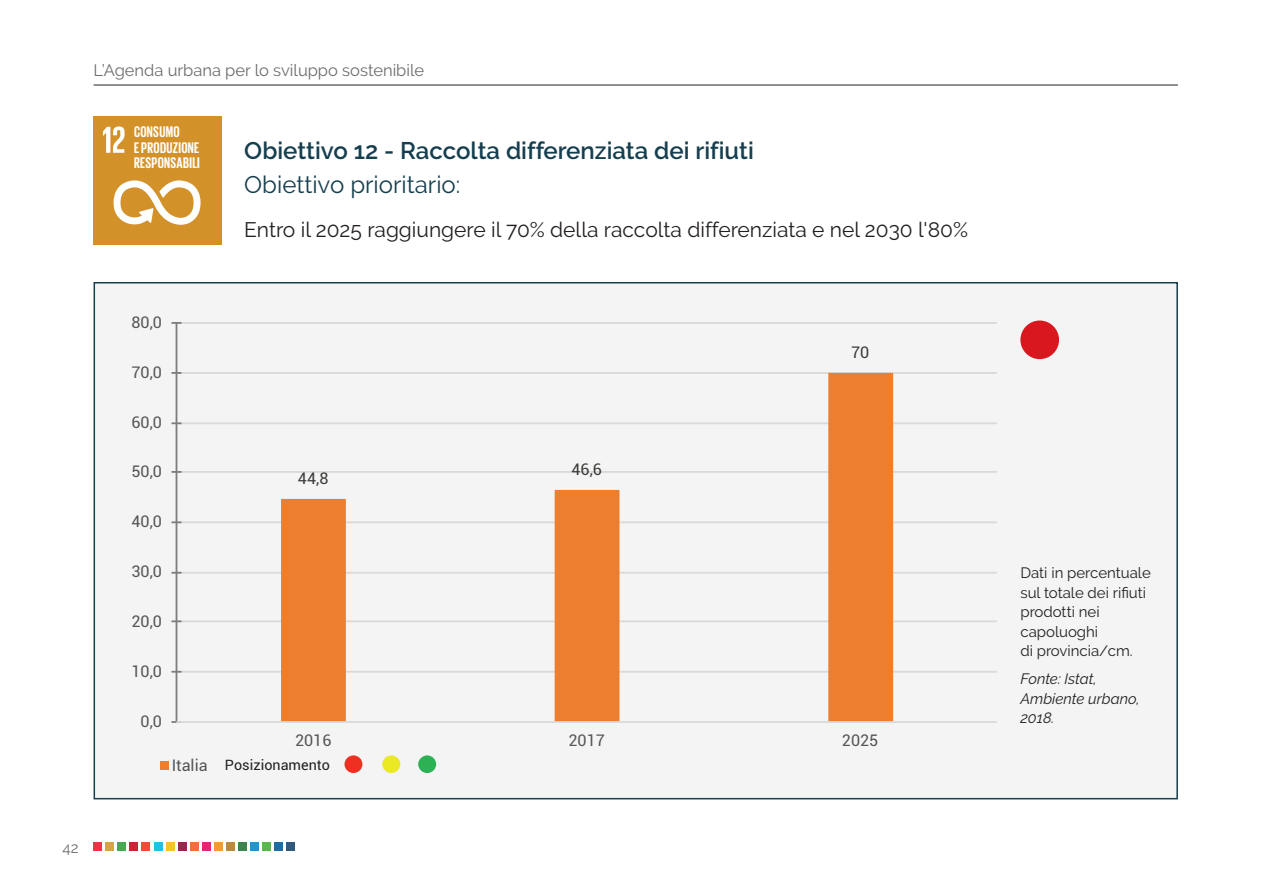
<style>
.page{position:relative;width:1263px;height:893px;background:#fff}
.page>*{position:absolute;margin:0;border:0;box-sizing:border-box;transform-origin:0 0}
.t1{font:600 24px "Raleway";color:#153e4e}
.t2{font:24px "Raleway";color:#153e4e}
.t3{font:21px "Raleway";color:#231f20}
.t4{font:16.5px "Raleway";color:#6c6d70}
.t5{font:16.2px "Roboto";color:#565655}
.t6{font:16.2px "Roboto";color:#3d3b3a}
.t7{font:700 15.75px/15.6px "Giorgio Sans";letter-spacing:.02em;color:#fdfefe}
.t8{font:15px/19.5px "Raleway";color:#231f20}
.t9{font:italic 15px/19.5px "Raleway";color:#231f20}
.t10{font:15px "Raleway";color:#6c6d70}
.t11{font:14.4px "Roboto";color:#231f20}
.s1{font-size:16.2px;color:#565655}
</style>
<div class="page">
<hr style="left:94px;top:84px;width:1084px;height:2px;background:#6c6d70">
<div style="left:94px;top:843px;width:8px;height:8px;background:#eb3445"></div>
<div style="left:106px;top:843px;width:8px;height:8px;background:#d7a345"></div>
<div style="left:118px;top:843px;width:8px;height:8px;background:#45a950"></div>
<div style="left:130px;top:843px;width:8px;height:8px;background:#c52635"></div>
<div style="left:142px;top:843px;width:8px;height:8px;background:#ef4b37"></div>
<div style="left:154px;top:843px;width:8px;height:8px;background:#22c0e5"></div>
<div style="left:166px;top:843px;width:8px;height:8px;background:#fac129"></div>
<div style="left:178px;top:843px;width:8px;height:8px;background:#9d244a"></div>
<div style="left:190px;top:843px;width:8px;height:8px;background:#f26f39"></div>
<div style="left:202px;top:843px;width:8px;height:8px;background:#e32572"></div>
<div style="left:214px;top:843px;width:9px;height:8px;background:#f89939"></div>
<div style="left:226px;top:843px;width:9px;height:8px;background:#b78a3d"></div>
<div style="left:238px;top:843px;width:9px;height:8px;background:#3e8250"></div>
<div style="left:250px;top:843px;width:9px;height:8px;background:#1e96d3"></div>
<div style="left:262px;top:843px;width:9px;height:8px;background:#58b84d"></div>
<div style="left:274px;top:843px;width:9px;height:8px;background:#1d6da2"></div>
<div style="left:286px;top:843px;width:9px;height:8px;background:#30597b"></div>
<div style="left:95px;top:283px;width:1081px;height:515px;background:#f3f4f3"></div>
<hr style="left:176px;top:671px;width:821px;height:2px;background:#d9dad8">
<hr style="left:176px;top:620px;width:821px;height:2px;background:#d9dad8">
<hr style="left:176px;top:572px;width:821px;height:2px;background:#d9dad8">
<hr style="left:176px;top:521px;width:821px;height:2px;background:#d9dad8">
<hr style="left:176px;top:471px;width:821px;height:2px;background:#d9dad8">
<hr style="left:176px;top:422px;width:821px;height:2px;background:#d9dad8">
<hr style="left:176px;top:372px;width:821px;height:2px;background:#d9dad8">
<hr style="left:176px;top:322px;width:821px;height:2px;background:#d9dad8">
<svg style="left:281px;top:373px;width:612px;height:348px"></svg>
<hr style="left:176px;top:323px;width:1px;height:399px;background:#7e7d7b">
<svg style="left:171px;top:671px;width:10px;height:2px"></svg>
<svg style="left:171px;top:620px;width:10px;height:2px"></svg>
<svg style="left:171px;top:572px;width:10px;height:2px"></svg>
<svg style="left:171px;top:521px;width:10px;height:2px"></svg>
<svg style="left:171px;top:471px;width:10px;height:2px"></svg>
<svg style="left:171px;top:422px;width:10px;height:2px"></svg>
<svg style="left:171px;top:372px;width:10px;height:2px"></svg>
<svg style="left:171px;top:322px;width:10px;height:2px"></svg>
<hr style="left:176px;top:721px;width:821px;height:2px;background:#d9dad8">
<div style="left:160px;top:761px;width:8px;height:9px;background:#ec7e2d"></div>
<div style="left:344px;top:755px;width:18px;height:18px;background:#ee3022;border-radius:50%"></div>
<div style="left:382px;top:755px;width:18px;height:18px;background:#ebe826;border-radius:50%"></div>
<div style="left:418px;top:755px;width:18px;height:18px;background:#2cb154;border-radius:50%"></div>
<div style="left:1020px;top:320px;width:39px;height:39px;background:#d8171f;border-radius:50%"></div>
<div style="left:94px;top:116px;width:128px;height:129px;background:#d39129"></div>
<svg style="left:103px;top:126px;width:22px;height:27px"></svg>
<svg style="left:114px;top:180px;width:87px;height:45px"></svg>
<p class="t4" style="left:94px;top:61px;width:332px">L’Agenda urbana per lo sviluppo sostenibile</p>
<p class="t7" style="left:134px;top:125px;width:67px">CONSUMO<br>EPRODUZIONE<br>RESPONSABILI</p>
<h1 class="t1" style="left:244px;top:137px;width:511px">Obiettivo 12 - Raccolta differenziata dei rifiuti</h1>
<h1 class="t2" style="left:244px;top:170px;width:218px">Obiettivo prioritario:</h1>
<h2 class="t3" style="left:244px;top:217px;width:725px">Entro il 2025 raggiungere il 70% della raccolta differenziata e nel 2030 l'80%</h2>
<p class="t10" style="left:63px;top:839px;width:18px">42</p>
<p class="t5" style="left:131px;top:311px;width:32px">80,0</p>
<p class="t5" style="left:131px;top:361px;width:32px">70,0</p>
<p class="t5" style="left:131px;top:410px;width:32px">60,0</p>
<p class="t5" style="left:131px;top:460px;width:32px">50,0</p>
<p class="t5" style="left:131px;top:510px;width:32px">40,0</p>
<p class="t5" style="left:131px;top:560px;width:32px">30,0</p>
<p class="t5" style="left:131px;top:610px;width:32px">20,0</p>
<p class="t5" style="left:131px;top:660px;width:32px">10,0</p>
<p class="t6" style="left:298px;top:467px;width:32px">44,8</p>
<p class="t6" style="left:571px;top:458px;width:32px">46,6</p>
<p class="t6" style="left:851px;top:341px;width:20px">70</p>
<p class="t5" style="left:141px;top:710px;width:23px">0,0</p>
<p class="t5" style="left:295px;top:729px;width:38px">2016</p>
<p class="t5" style="left:568px;top:729px;width:38px">2017</p>
<p class="t5" style="left:842px;top:729px;width:38px">2025</p>
<p class="t11" style="left:172px;top:755px;width:160px"><span class="s1">Italia</span> Posizionamento</p>
<p class="t8" style="left:1020px;top:563px;width:132px">Dati in percentuale sul totale dei rifiuti prodotti nei capoluoghi<br>di provincia/cm.</p>
<p class="t9" style="left:1020px;top:669px;width:121px">Fonte: Istat,<br>Ambiente urbano,<br>2018.</p>
</div>
